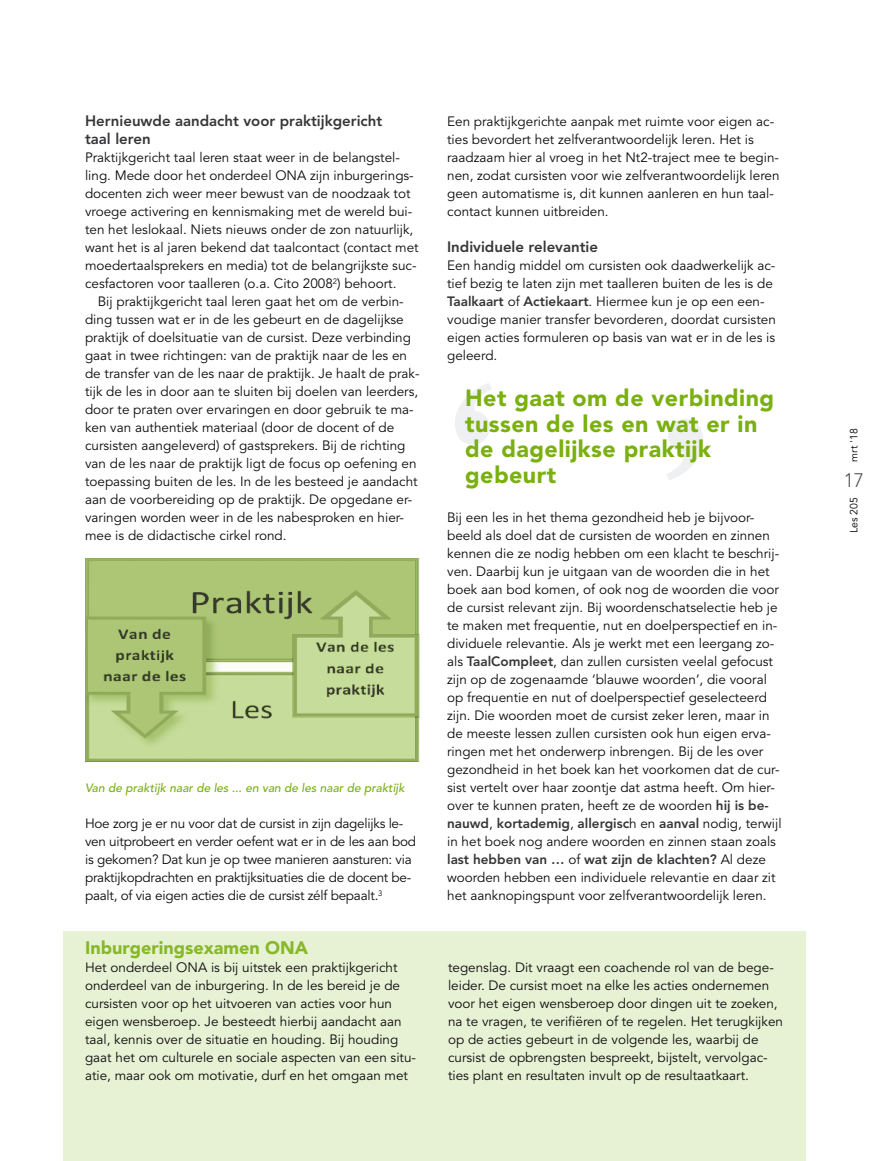
<style>
.page{position:relative;width:893px;height:1161px;background:#fff}
.page>*{position:absolute;margin:0;border:0;box-sizing:border-box;transform-origin:0 0}
.t1{font:700 180px "Century Old Style Std";color:#eff0f1}
.t2{font:900 23.25px/25.5px "Avenir LT Std";letter-spacing:.02em;color:#7ab010}
.t3{font:300 19.5px "Avenir LT Std";color:#504f53}
.t4{font:900 18px "Avenir LT Std";color:#87b828}
.t5{font:800 15px/18px "Avenir LT Std";color:#373538}
.t6{font:13.5px/18px "Avenir LT Std";color:#0c0b0c}
.t7{font:13.5px/18px "Avenir LT Std";letter-spacing:-.02em;color:#0c0b0c}
.t8{font:italic 500 12px "Avenir LT Std";color:#7ab010}
.t9{font:10.5px "Avenir LT Std";letter-spacing:.01em;color:#000}
.s1{font-weight:800;color:#373538}
</style>
<div class="page">
<div style="left:63px;top:932px;width:743px;height:229px;background:#e7f1d4"></div>
<img style="left:85px;top:558px;width:335px;height:203px">
<p class="t5" style="left:85px;top:112px;width:299px">Hernieuwde aandacht voor praktijkgericht taal leren</p>
<p class="t6" style="left:85px;top:149px;width:335px">Praktijkgericht taal leren staat weer in de belangstel&shy;ling. Mede door het onderdeel ONA zijn inburgerings&shy;docenten zich weer meer bewust van de noodzaak tot vroege activering en kennismaking met de wereld bui&shy;ten het leslokaal. Niets nieuws onder de zon natuurlijk, want het is al jaren bekend dat taalcontact (contact met moedertaalsprekers en media) tot de belangrijkste suc&shy;cesfactoren voor taalleren (o.a. Cito 2008<sup>2</sup>) behoort.</p>
<p class="t6" style="left:85px;top:293px;width:336px;text-indent:13px">Bij praktijkgericht taal leren gaat het om de verbin&shy;ding tussen wat er in de les gebeurt en de dagelijkse praktijk of doelsituatie van de cursist. Deze verbinding gaat in twee richtingen: van de praktijk naar de les en de transfer van de les naar de praktijk. Je haalt de prak&shy;tijk de les in door aan te sluiten bij doelen van leerders, door te praten over ervaringen en door gebruik te ma&shy;ken van authentiek materiaal (door de docent of de cursisten aangeleverd) of gastsprekers. Bij de richting van de les naar de praktijk ligt de focus op oefening en toepassing buiten de les. In de les besteed je aandacht aan de voorbereiding op de praktijk. De opgedane er&shy;varingen worden weer in de les nabesproken en hier&shy;mee is de didactische cirkel rond.</p>
<p class="t8" style="left:85px;top:781px;width:321px">Van de praktijk naar de les ... en van de les naar de praktijk</p>
<p class="t7" style="left:85px;top:815px;width:333px">Hoe zorg je er nu voor dat de cursist in zijn dagelijks le&shy;ven uitprobeert en verder oefent wat er in de les aan bod is gekomen? Dat kun je op twee manieren aansturen: via praktijkopdrachten en praktijksituaties die de docent be&shy;paalt, of via eigen acties die de cursist zélf bepaalt.<sup>3</sup></p>
<p class="t6" style="left:447px;top:113px;width:334px">Een praktijkgerichte aanpak met ruimte voor eigen ac&shy;ties bevordert het zelfverantwoordelijk leren. Het is raadzaam hier al vroeg in het Nt2-traject mee te begin&shy;nen, zodat cursisten voor wie zelfverantwoordelijk leren geen automatisme is, dit kunnen aanleren en hun taal&shy;contact kunnen uitbreiden.</p>
<p class="t5" style="left:447px;top:238px;width:152px">Individuele relevantie</p>
<p class="t6" style="left:447px;top:257px;width:330px">Een handig middel om cursisten ook daadwerkelijk ac&shy;tief bezig te laten zijn met taalleren buiten de les is de <span class="s1">Taalkaart</span> of <span class="s1">Actiekaart</span>. Hiermee kun je op een een&shy;voudige manier transfer bevorderen, doordat cursisten eigen acties formuleren op basis van wat er in de les is geleerd.</p>
<h1 class="t1" style="left:448px;top:352px;width:263px">‘ ’</h1>
<h2 class="t2" style="left:465px;top:385px;width:311px">Het gaat om de verbinding tussen de les en wat er in de dagelijkse praktijk gebeurt</h2>
<p class="t6" style="left:447px;top:509px;width:336px">Bij een les in het thema gezondheid heb je bijvoor&shy;beeld als doel dat de cursisten de woorden en zinnen kennen die ze nodig hebben om een klacht te beschrij&shy;ven. Daarbij kun je uitgaan van de woorden die in het boek aan bod komen, of ook nog de woorden die voor de cursist relevant zijn. Bij woordenschatselectie heb je te maken met frequentie, nut en doelperspectief en in&shy;dividuele relevantie. Als je werkt met een leergang zo&shy;als <span class="s1">TaalCompleet</span>, dan zullen cursisten veelal gefocust zijn op de zogenaamde ‘blauwe woorden’, die vooral op frequentie en nut of doelperspectief geselecteerd zijn. Die woorden moet de cursist zeker leren, maar in de meeste lessen zullen cursisten ook hun eigen erva&shy;ringen met het onderwerp inbrengen. Bij de les over gezondheid in het boek kan het voorkomen dat de cur&shy;sist vertelt over haar zoontje dat astma heeft. Om hier&shy;over te kunnen praten, heeft ze de woorden <span class="s1">hij is be&shy;nauwd</span>, <span class="s1">kortademig</span>, <span class="s1">allergisc</span>h en <span class="s1">aanval</span> nodig, terwijl in het boek nog andere woorden en zinnen staan zoals <span class="s1">last hebben van …</span> of <span class="s1">wat zijn de klachten?</span> Al deze woorden hebben een individuele relevantie en daar zit het aanknopingspunt voor zelfverantwoordelijk leren.</p>
<h3 class="t4" style="left:85px;top:937px;width:224px">Inburgeringsexamen ONA</h3>
<p class="t6" style="left:85px;top:959px;width:333px">Het onderdeel ONA is bij uitstek een praktijkgericht onderdeel van de inburgering. In de les bereid je de cursisten voor op het uitvoeren van acties voor hun eigen wensberoep. Je besteedt hierbij aandacht aan taal, kennis over de situatie en houding. Bij houding gaat het om culturele en sociale aspecten van een situ&shy;atie, maar ook om motivatie, durf en het omgaan met</p>
<p class="t6" style="left:448px;top:959px;width:336px">tegenslag. Dit vraagt een coachende rol van de bege&shy;leider. De cursist moet na elke les acties ondernemen voor het eigen wensberoep door dingen uit te zoeken, na te vragen, te verifiëren of te regelen. Het terugkijken op de acties gebeurt in de volgende les, waarbij de cursist de opbrengsten bespreekt, bijstelt, vervolgac&shy;ties plant en resultaten invult op de resultaatkaart.</p>
<p class="t9" style="left:848px;top:462px;width:35px;rotate:-90deg">mrt '18</p>
<h3 class="t3" style="left:844px;top:469px;width:19px">17</h3>
<p class="t9" style="left:848px;top:533px;width:38px;rotate:-90deg">Les 205</p>
</div>
